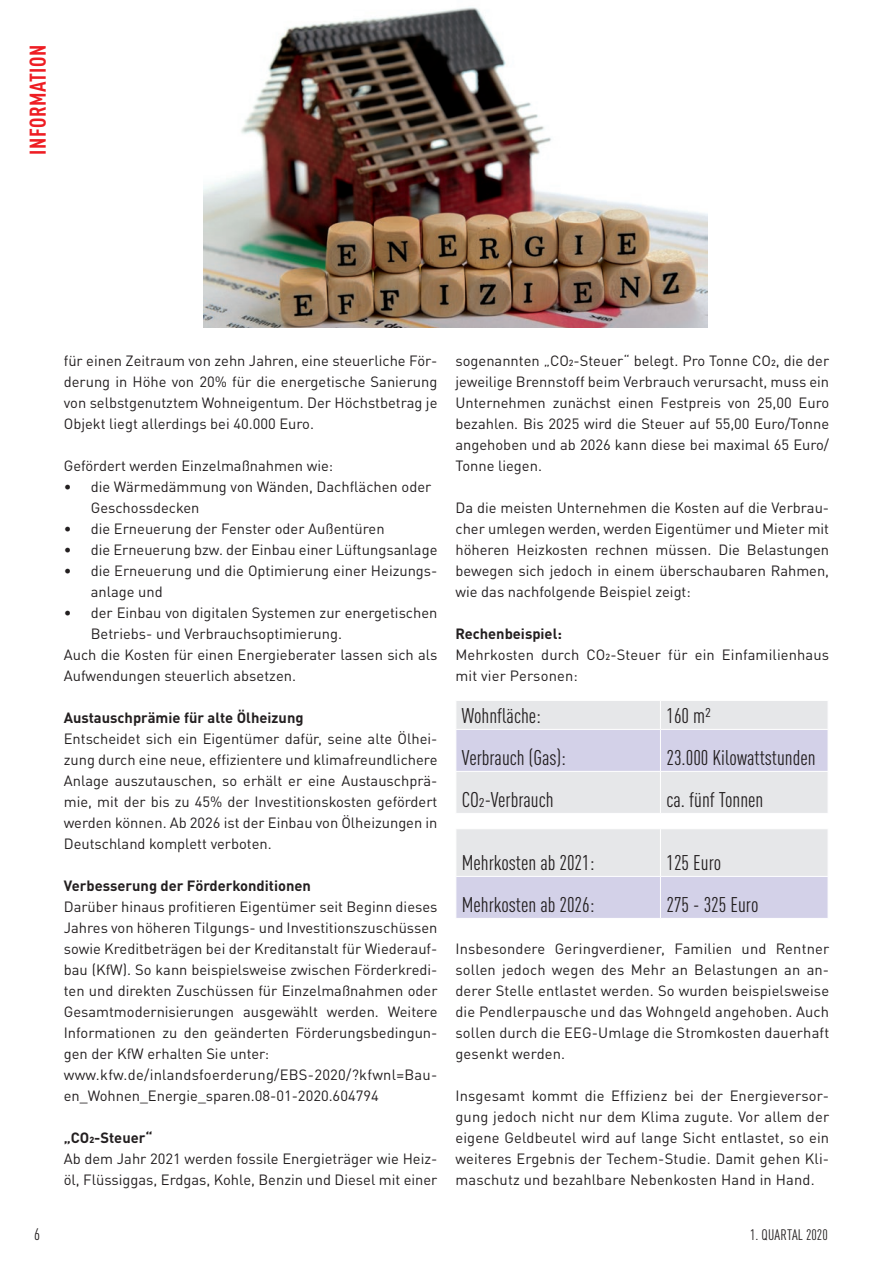
<style>
.page{position:relative;width:893px;height:1263px;background:#fff}
.page>*{position:absolute;margin:0;border:0;box-sizing:border-box;transform-origin:0 0}
.Überschriften{font:700 condensed 22.5px "DIN Pro";letter-spacing:.02em;color:#ee1d23}
.Grundtext{font:condensed 21px "DIN Pro";color:#231f20}
.t1{font:condensed 16.5px "DIN Pro";color:#231f20}
.t2{font:condensed 15px "DIN Pro";letter-spacing:.02em;color:#231f20}
.Grundtext-2{font:14.7px/21px "DIN Pro";color:#231f20;text-align:justify}
.Grundtext-3{font:700 14.7px "DIN Pro";color:#231f20}
</style>
<div class="page">
<img style="left:204px;top:7px;width:503px;height:320px">
<svg style="left:456px;top:701px;width:372px;height:112px;background:#dfdee8"></svg>
<hr style="left:455px;top:729px;width:205px;height:1px;background:#fff">
<hr style="left:660px;top:729px;width:168px;height:1px;background:#fff">
<hr style="left:660px;top:730px;width:1px;height:41px;background:#fff">
<hr style="left:455px;top:771px;width:205px;height:1px;background:#fff">
<hr style="left:660px;top:771px;width:168px;height:1px;background:#fff">
<hr style="left:660px;top:772px;width:1px;height:41px;background:#fff">
<svg style="left:456px;top:829px;width:372px;height:89px;background:#dddce8"></svg>
<hr style="left:660px;top:829px;width:1px;height:47px;background:#fff">
<hr style="left:455px;top:876px;width:205px;height:1px;background:#fff">
<hr style="left:660px;top:876px;width:168px;height:1px;background:#fff">
<hr style="left:660px;top:877px;width:1px;height:41px;background:#fff">
<p class="Überschriften" style="left:21px;top:155px;width:111px;rotate:-90deg">INFORMATION</p>
<p class="Grundtext-2" style="left:64px;top:349px;width:375px">für einen Zeitraum von zehn Jahren, eine steuerliche För&shy;derung in Höhe von 20% für die energetische Sanierung von selbstgenutztem Wohneigentum. Der Höchstbetrag je Objekt liegt allerdings bei 40.000 Euro.</p>
<p class="Grundtext-2" style="left:64px;top:454px;width:271px">Gefördert werden Einzelmaßnahmen wie:</p>
<p class="Grundtext-2" style="left:91px;top:475px;width:342px;text-indent:-27px">• die Wärmedämmung von Wänden, Dachflächen oder<br>Geschossdecken</p>
<p class="Grundtext-2" style="left:64px;top:517px;width:322px">• die Erneuerung der Fenster oder Außentüren</p>
<p class="Grundtext-2" style="left:64px;top:538px;width:375px">• die Erneuerung bzw. der Einbau einer Lüftungsanlage</p>
<p class="Grundtext-2" style="left:91px;top:559px;width:348px;text-indent:-27px">• die Erneuerung und die Optimierung einer Heizungs&shy;anlage und</p>
<p class="Grundtext-2" style="left:91px;top:601px;width:348px;text-indent:-27px">• der Einbau von digitalen Systemen zur energetischen<br>Betriebs- und Verbrauchsoptimierung.</p>
<p class="Grundtext-2" style="left:64px;top:643px;width:375px">Auch die Kosten für einen Energieberater lassen sich als<br>Aufwendungen steuerlich absetzen.</p>
<p class="Grundtext-3" style="left:64px;top:706px;width:241px">Austauschprämie für alte Ölheizung</p>
<p class="Grundtext-2" style="left:64px;top:727px;width:375px">Entscheidet sich ein Eigentümer dafür, seine alte Ölhei&shy;zung durch eine neue, effizientere und klimafreundlichere Anlage auszutauschen, so erhält er eine Austauschprä&shy;mie, mit der bis zu 45% der Investitionskosten gefördert werden können. Ab 2026 ist der Einbau von Ölheizungen in Deutschland komplett verboten.</p>
<p class="Grundtext-3" style="left:64px;top:874px;width:249px">Verbesserung der Förderkonditionen</p>
<p class="Grundtext-2" style="left:64px;top:895px;width:375px">Darüber hinaus profitieren Eigentümer seit Beginn dieses Jahres von höheren Tilgungs- und Investitionszuschüssen sowie Kreditbeträgen bei der Kreditanstalt für Wiederauf&shy;bau (KfW). So kann beispielsweise zwischen Förderkredi&shy;ten und direkten Zuschüssen für Einzelmaßnahmen oder Gesamtmodernisierungen ausgewählt werden. Weitere Informationen zu den geänderten Förderungsbedingun&shy;gen der KfW erhalten Sie unter:</p>
<p class="Grundtext-2" style="left:64px;top:1063px;width:375px">www.kfw.de/inlandsfoerderung/EBS-2020/?kfwnl=Bau&shy;en_Wohnen_Energie_sparen.08-01-2020.604794</p>
<p class="Grundtext-3" style="left:64px;top:1126px;width:90px">„CO2-Steuer“</p>
<p class="Grundtext-2" style="left:64px;top:1147px;width:375px">Ab dem Jahr 2021 werden fossile Energieträger wie Heiz&shy;öl, Flüssiggas, Erdgas, Kohle, Benzin und Diesel mit einer</p>
<p class="Grundtext-2" style="left:455px;top:349px;width:375px">sogenannten „CO2-Steuer“ belegt. Pro Tonne CO2, die der jeweilige Brennstoff beim Verbrauch verursacht, muss ein Unternehmen zunächst einen Festpreis von 25,00 Euro bezahlen. Bis 2025 wird die Steuer auf 55,00 Euro/Tonne angehoben und ab 2026 kann diese bei maximal 65 Euro/ Tonne liegen.</p>
<p class="Grundtext-2" style="left:455px;top:496px;width:375px">Da die meisten Unternehmen die Kosten auf die Verbrau&shy;cher umlegen werden, werden Eigentümer und Mieter mit höheren Heizkosten rechnen müssen. Die Belastungen bewegen sich jedoch in einem überschaubaren Rahmen, wie das nachfolgende Beispiel zeigt:</p>
<p class="Grundtext-3" style="left:455px;top:622px;width:108px">Rechenbeispiel:</p>
<p class="Grundtext-2" style="left:455px;top:643px;width:375px">Mehrkosten durch CO2-Steuer für ein Einfamilienhaus mit vier Personen:</p>
<p class="Grundtext" style="left:462px;top:701px;width:81px">Wohnfläche:</p>
<p class="Grundtext" style="left:666px;top:701px;width:46px">160 m2</p>
<p class="Grundtext" style="left:462px;top:743px;width:106px">Verbrauch (Gas):</p>
<p class="Grundtext" style="left:666px;top:743px;width:151px">23.000 Kilowattstunden</p>
<p class="Grundtext" style="left:462px;top:785px;width:93px">CO2-Verbrauch</p>
<p class="Grundtext" style="left:666px;top:785px;width:98px">ca. fünf Tonnen</p>
<p class="Grundtext" style="left:462px;top:848px;width:134px">Mehrkosten ab 2021:</p>
<p class="Grundtext" style="left:666px;top:848px;width:56px">125 Euro</p>
<p class="Grundtext" style="left:462px;top:890px;width:134px">Mehrkosten ab 2026:</p>
<p class="Grundtext" style="left:666px;top:890px;width:93px">275 - 325 Euro</p>
<p class="Grundtext-2" style="left:455px;top:937px;width:375px">Insbesondere Geringverdiener, Familien und Rentner sollen jedoch wegen des Mehr an Belastungen an an&shy;derer Stelle entlastet werden. So wurden beispielsweise die Pendlerpausche und das Wohngeld angehoben. Auch sollen durch die EEG-Umlage die Stromkosten dauerhaft gesenkt werden.</p>
<p class="Grundtext-2" style="left:455px;top:1084px;width:375px">Insgesamt kommt die Effizienz bei der Energieversor&shy;gung jedoch nicht nur dem Klima zugute. Vor allem der eigene Geldbeutel wird auf lange Sicht entlastet, so ein weiteres Ergebnis der Techem-Studie. Damit gehen Kli&shy;maschutz und bezahlbare Nebenkosten Hand in Hand.</p>
<p class="t1" style="left:34px;top:1222px;width:7px">6</p>
<p class="t2" style="left:750px;top:1223px;width:79px">1. QUARTAL 2020</p>
</div>
